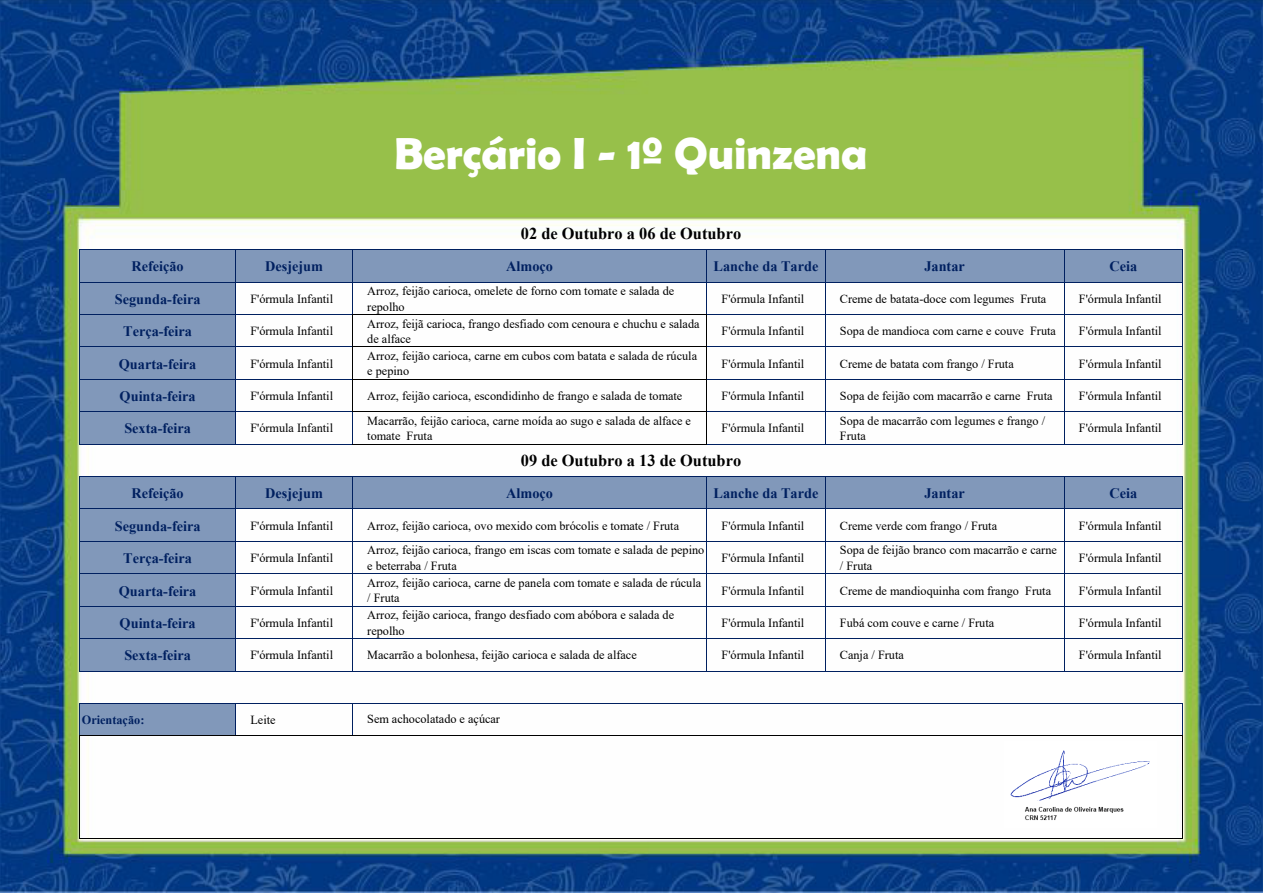
<style>
.page{position:relative;width:1263px;height:893px;background:#fff}
.page>*{position:absolute;margin:0;border:0;box-sizing:border-box;transform-origin:0 0}
.t1{font:700 45px "Berlin Sans FB Demi";color:#fff}
.t2{font:700 16.65px "Times New Roman";color:#000}
.t3{font:700 14.4px "Times New Roman";color:#002060}
.t4{font:12.45px/15.5px "Times New Roman";color:#000}
.t5{font:700 12.45px "Times New Roman";color:#002060}
</style>
<div class="page">
<img style="left:0;top:0;width:1263px;height:893px">
<div style="left:80px;top:250px;width:1102px;height:32px;background:#8198ba"></div>
<div style="left:80px;top:282px;width:156px;height:162px;background:#8198ba"></div>
<div style="left:80px;top:476px;width:1102px;height:33px;background:#8198ba"></div>
<div style="left:80px;top:509px;width:156px;height:162px;background:#8198ba"></div>
<div style="left:80px;top:703px;width:156px;height:33px;background:#8198ba"></div>
<hr style="left:80px;top:314px;width:272px;height:1px;background:#002060">
<hr style="left:352px;top:250px;width:1px;height:64px;background:#002060">
<hr style="left:353px;top:314px;width:354px;height:1px;background:#000">
<hr style="left:706px;top:250px;width:1px;height:64px;background:#002060">
<hr style="left:80px;top:346px;width:272px;height:1px;background:#002060">
<hr style="left:353px;top:346px;width:354px;height:1px;background:#000">
<hr style="left:80px;top:379px;width:272px;height:1px;background:#002060">
<hr style="left:353px;top:379px;width:354px;height:1px;background:#000">
<hr style="left:80px;top:411px;width:272px;height:1px;background:#002060">
<hr style="left:352px;top:314px;width:1px;height:98px;background:#000">
<hr style="left:353px;top:411px;width:354px;height:1px;background:#000">
<hr style="left:80px;top:444px;width:272px;height:1px;background:#002060">
<hr style="left:352px;top:444px;width:355px;height:1px;background:#000">
<hr style="left:79px;top:249px;width:1px;height:196px;background:#002060">
<hr style="left:235px;top:250px;width:1px;height:195px;background:#002060">
<hr style="left:352px;top:412px;width:1px;height:32px;background:#002060">
<hr style="left:706px;top:315px;width:1px;height:130px;background:#000">
<hr style="left:825px;top:250px;width:1px;height:195px;background:#002060">
<hr style="left:1063px;top:250px;width:1px;height:195px;background:#002060">
<hr style="left:1182px;top:250px;width:1px;height:195px;background:#002060">
<hr style="left:79px;top:476px;width:1px;height:195px;background:#002060">
<hr style="left:235px;top:477px;width:1px;height:194px;background:#002060">
<hr style="left:352px;top:477px;width:1px;height:194px;background:#002060">
<hr style="left:1182px;top:477px;width:1px;height:194px;background:#002060">
<hr style="left:79px;top:703px;width:1px;height:32px;background:#002060">
<hr style="left:1182px;top:704px;width:1px;height:31px;background:#002060">
<hr style="left:79px;top:735px;width:1px;height:104px;background:#000">
<hr style="left:235px;top:704px;width:1px;height:31px;background:#002060">
<hr style="left:352px;top:704px;width:1px;height:31px;background:#002060">
<hr style="left:706px;top:477px;width:1px;height:194px;background:#002060">
<hr style="left:825px;top:477px;width:1px;height:194px;background:#002060">
<hr style="left:1063px;top:477px;width:1px;height:194px;background:#002060">
<hr style="left:1182px;top:736px;width:1px;height:103px;background:#000">
<hr style="left:80px;top:249px;width:1103px;height:1px;background:#002060">
<hr style="left:80px;top:282px;width:1103px;height:1px;background:#002060">
<hr style="left:707px;top:314px;width:476px;height:1px;background:#002060">
<hr style="left:707px;top:346px;width:476px;height:1px;background:#002060">
<hr style="left:707px;top:379px;width:476px;height:1px;background:#002060">
<hr style="left:707px;top:411px;width:476px;height:1px;background:#002060">
<hr style="left:707px;top:444px;width:476px;height:1px;background:#002060">
<hr style="left:80px;top:476px;width:1103px;height:1px;background:#002060">
<hr style="left:80px;top:508px;width:1103px;height:1px;background:#002060">
<hr style="left:80px;top:541px;width:1103px;height:1px;background:#002060">
<hr style="left:80px;top:573px;width:1103px;height:1px;background:#002060">
<hr style="left:80px;top:606px;width:1103px;height:1px;background:#002060">
<hr style="left:80px;top:638px;width:1103px;height:1px;background:#002060">
<hr style="left:80px;top:670px;width:1103px;height:1px;background:#002060">
<hr style="left:80px;top:703px;width:1103px;height:1px;background:#002060">
<hr style="left:80px;top:735px;width:1103px;height:1px;background:#000">
<hr style="left:80px;top:838px;width:1103px;height:1px;background:#000">
<img style="left:1005px;top:742px;width:152px;height:86px">
<p class="t1" style="left:394px;top:128px;width:475px">Berçário I - 1º Quinzena</p>
<p class="t2" style="left:521px;top:221px;width:222px">02 de Outubro a 06 de Outubro</p>
<p class="t3" style="left:132px;top:256px;width:54px">Refeição</p>
<p class="t3" style="left:265px;top:256px;width:59px">Desjejum</p>
<p class="t3" style="left:506px;top:256px;width:48px">Almoço</p>
<p class="t3" style="left:713px;top:256px;width:106px">Lanche da Tarde</p>
<p class="t3" style="left:924px;top:256px;width:42px">Jantar</p>
<p class="t3" style="left:1109px;top:256px;width:29px">Ceia</p>
<p class="t3" style="left:115px;top:289px;width:87px">Segunda-feira</p>
<p class="t4" style="left:250px;top:291px;width:84px">F'órmula Infantil</p>
<p class="t4" style="left:367px;top:283px;width:308px">Arroz, feijão carioca, omelete de forno com tomate e salada de repolho</p>
<p class="t4" style="left:722px;top:291px;width:84px">F'órmula Infantil</p>
<p class="t4" style="left:840px;top:291px;width:208px">Creme de batata-doce com legumes Fruta</p>
<p class="t4" style="left:1079px;top:291px;width:84px">F'órmula Infantil</p>
<p class="t3" style="left:123px;top:321px;width:70px">Terça-feira</p>
<p class="t4" style="left:250px;top:323px;width:84px">F'órmula Infantil</p>
<p class="t4" style="left:367px;top:315px;width:334px">Arroz, feijã carioca, frango desfiado com cenoura e chuchu e salada de alface</p>
<p class="t4" style="left:722px;top:323px;width:84px">F'órmula Infantil</p>
<p class="t4" style="left:840px;top:323px;width:218px">Sopa de mandioca com carne e couve Fruta</p>
<p class="t4" style="left:1079px;top:323px;width:84px">F'órmula Infantil</p>
<p class="t3" style="left:119px;top:353px;width:79px">Quarta-feira</p>
<p class="t4" style="left:250px;top:355px;width:84px">F'órmula Infantil</p>
<p class="t4" style="left:367px;top:348px;width:331px">Arroz, feijão carioca, carne em cubos com batata e salada de rúcula e pepino</p>
<p class="t4" style="left:722px;top:355px;width:84px">F'órmula Infantil</p>
<p class="t4" style="left:840px;top:355px;width:175px">Creme de batata com frango / Fruta</p>
<p class="t4" style="left:1079px;top:355px;width:84px">F'órmula Infantil</p>
<p class="t3" style="left:120px;top:386px;width:78px">Quinta-feira</p>
<p class="t4" style="left:250px;top:388px;width:84px">F'órmula Infantil</p>
<p class="t4" style="left:367px;top:388px;width:317px">Arroz, feijão carioca, escondidinho de frango e salada de tomate</p>
<p class="t4" style="left:722px;top:388px;width:84px">F'órmula Infantil</p>
<p class="t4" style="left:840px;top:388px;width:214px">Sopa de feijão com macarrão e carne Fruta</p>
<p class="t4" style="left:1079px;top:388px;width:84px">F'órmula Infantil</p>
<p class="t3" style="left:124px;top:418px;width:68px">Sexta-feira</p>
<p class="t4" style="left:250px;top:420px;width:84px">F'órmula Infantil</p>
<p class="t4" style="left:367px;top:412px;width:325px">Macarrão, feijão carioca, carne moída ao sugo e salada de alface e tomate Fruta</p>
<p class="t4" style="left:722px;top:420px;width:84px">F'órmula Infantil</p>
<p class="t4" style="left:840px;top:412px;width:207px">Sopa de macarrão com legumes e frango /<br>Fruta</p>
<p class="t4" style="left:1079px;top:420px;width:84px">F'órmula Infantil</p>
<p class="t2" style="left:521px;top:448px;width:222px">09 de Outubro a 13 de Outubro</p>
<p class="t3" style="left:132px;top:483px;width:54px">Refeição</p>
<p class="t3" style="left:265px;top:483px;width:59px">Desjejum</p>
<p class="t3" style="left:506px;top:483px;width:48px">Almoço</p>
<p class="t3" style="left:713px;top:483px;width:106px">Lanche da Tarde</p>
<p class="t3" style="left:924px;top:483px;width:42px">Jantar</p>
<p class="t3" style="left:1109px;top:483px;width:29px">Ceia</p>
<p class="t3" style="left:115px;top:515px;width:87px">Segunda-feira</p>
<p class="t4" style="left:250px;top:517px;width:84px">F'órmula Infantil</p>
<p class="t4" style="left:367px;top:517px;width:313px">Arroz, feijão carioca, ovo mexido com brócolis e tomate / Fruta</p>
<p class="t4" style="left:722px;top:517px;width:84px">F'órmula Infantil</p>
<p class="t4" style="left:840px;top:517px;width:159px">Creme verde com frango / Fruta</p>
<p class="t4" style="left:1079px;top:517px;width:84px">F'órmula Infantil</p>
<p class="t3" style="left:123px;top:548px;width:70px">Terça-feira</p>
<p class="t4" style="left:250px;top:550px;width:84px">F'órmula Infantil</p>
<p class="t4" style="left:367px;top:542px;width:339px">Arroz, feijão carioca, frango em iscas com tomate e salada de pepino e beterraba / Fruta</p>
<p class="t4" style="left:722px;top:550px;width:84px">F'órmula Infantil</p>
<p class="t4" style="left:840px;top:542px;width:218px">Sopa de feijão branco com macarrão e carne / Fruta</p>
<p class="t4" style="left:1079px;top:550px;width:84px">F'órmula Infantil</p>
<p class="t3" style="left:119px;top:580px;width:79px">Quarta-feira</p>
<p class="t4" style="left:250px;top:582px;width:84px">F'órmula Infantil</p>
<p class="t4" style="left:367px;top:574px;width:335px">Arroz, feijão carioca, carne de panela com tomate e salada de rúcula / Fruta</p>
<p class="t4" style="left:722px;top:582px;width:84px">F'órmula Infantil</p>
<p class="t4" style="left:840px;top:582px;width:213px">Creme de mandioquinha com frango Fruta</p>
<p class="t4" style="left:1079px;top:582px;width:84px">F'órmula Infantil</p>
<p class="t3" style="left:120px;top:613px;width:78px">Quinta-feira</p>
<p class="t4" style="left:250px;top:615px;width:84px">F'órmula Infantil</p>
<p class="t4" style="left:367px;top:607px;width:308px">Arroz, feijão carioca, frango desfiado com abóbora e salada de repolho</p>
<p class="t4" style="left:722px;top:615px;width:84px">F'órmula Infantil</p>
<p class="t4" style="left:840px;top:615px;width:156px">Fubá com couve e carne / Fruta</p>
<p class="t4" style="left:1079px;top:615px;width:84px">F'órmula Infantil</p>
<p class="t3" style="left:124px;top:645px;width:68px">Sexta-feira</p>
<p class="t4" style="left:250px;top:647px;width:84px">F'órmula Infantil</p>
<p class="t4" style="left:367px;top:647px;width:271px">Macarrão a bolonhesa, feijão carioca e salada de alface</p>
<p class="t4" style="left:722px;top:647px;width:84px">F'órmula Infantil</p>
<p class="t4" style="left:840px;top:647px;width:65px">Canja / Fruta</p>
<p class="t4" style="left:1079px;top:647px;width:84px">F'órmula Infantil</p>
<p class="t5" style="left:82px;top:711px;width:64px">Orientação:</p>
<p class="t4" style="left:250px;top:712px;width:27px">Leite</p>
<p class="t4" style="left:367px;top:711px;width:134px">Sem achocolatado e açúcar</p>
</div>
